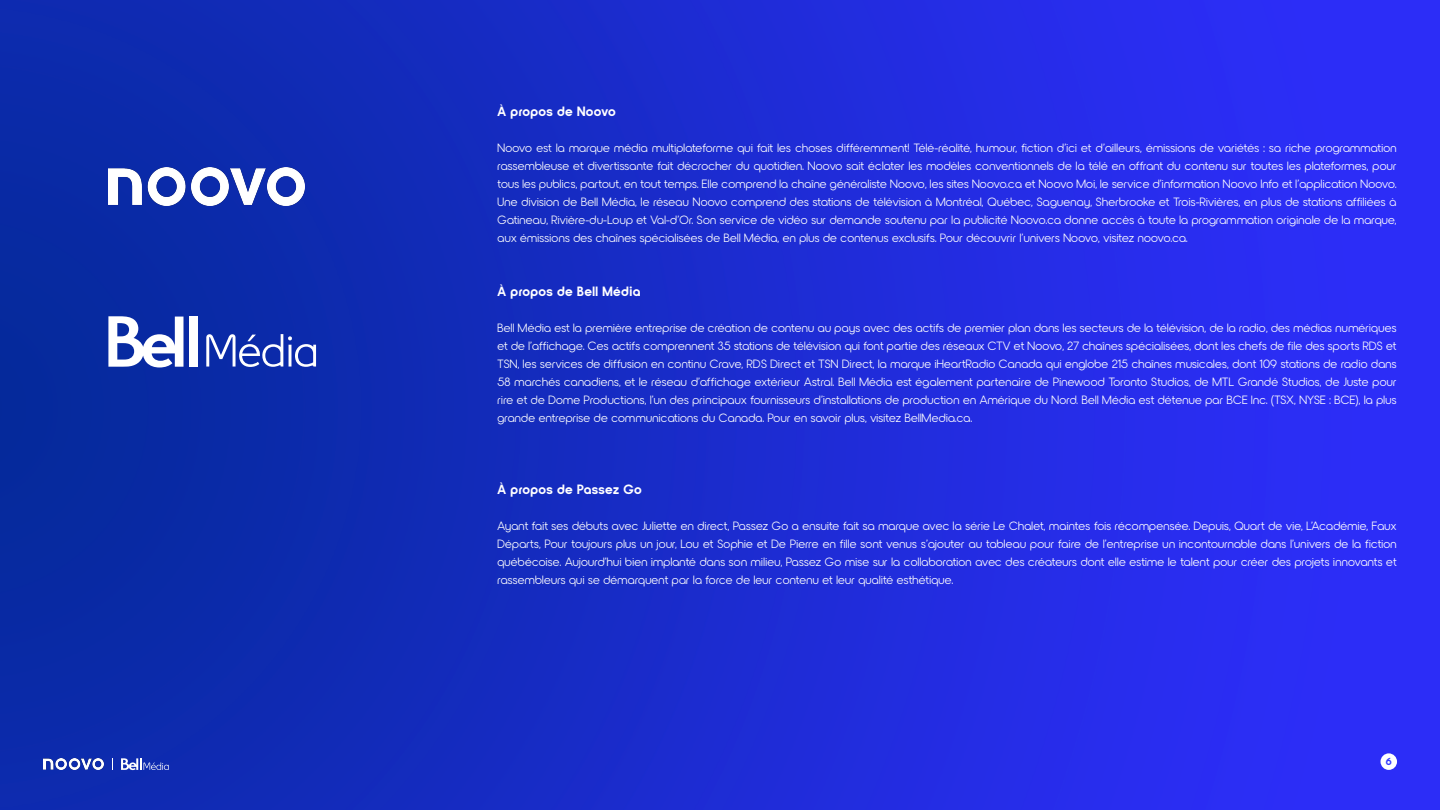
<style>
.page{position:relative;width:1440px;height:810px;background:#fff}
.page>*{position:absolute;margin:0;border:0;box-sizing:border-box;transform-origin:0 0}
.t1{font:700 13.5px "Nordique Pro";letter-spacing:.025em;color:#fff}
.t2{font:12px/18px "Nordique Pro";letter-spacing:.025em;color:#fff;text-align:justify}
.t3{font:700 10.5px "Nordique Pro";color:#333bff}
</style>
<div class="page">
<img style="left:0;top:0;width:1440px;height:810px">
<svg style="left:121px;top:758px;width:48px;height:12px"></svg>
<svg style="left:112px;top:758px;width:1px;height:12px"></svg>
<img style="left:43px;top:758px;width:61px;height:12px">
<div style="left:1381px;top:753px;width:16px;height:17px;background:#fff;border-radius:50%"></div>
<svg style="left:108px;top:316px;width:75px;height:52px"></svg>
<div style="left:189px;top:317px;width:9px;height:50px;background:#fff"></div>
<svg style="left:206px;top:334px;width:110px;height:33px"></svg>
<img style="left:108px;top:168px;width:196px;height:38px">
<p class="t1" style="left:497px;top:103px;width:120px">À propos de Noovo</p>
<p class="t2" style="left:497px;top:138px;width:901px">Noovo est la marque média multiplateforme qui fait les choses différemment! Télé-réalité, humour, fiction d’ici et d’ailleurs, émissions de variétés : sa riche programmation rassembleuse et divertissante fait décrocher du quotidien. Noovo sait éclater les modèles conventionnels de la télé en offrant du contenu sur toutes les plateformes, pour tous les publics, partout, en tout temps. Elle comprend la chaîne généraliste Noovo, les sites Noovo.ca et Noovo Moi, le service d’information Noovo Info et l’application Noovo.<br>Une division de Bell Média, le réseau Noovo comprend des stations de télévision à Montréal, Québec, Saguenay, Sherbrooke et Trois-Rivières, en plus de stations affiliées à Gatineau, Rivière-du-Loup et Val-d’Or. Son service de vidéo sur demande soutenu par la publicité Noovo.ca donne accès à toute la programmation originale de la marque, aux émissions des chaînes spécialisées de Bell Média, en plus de contenus exclusifs. Pour découvrir l’univers Noovo, visitez noovo.ca.</p>
<p class="t1" style="left:497px;top:283px;width:144px">À propos de Bell Média</p>
<p class="t2" style="left:497px;top:318px;width:901px">Bell Média est la première entreprise de création de contenu au pays avec des actifs de premier plan dans les secteurs de la télévision, de la radio, des médias numériques et de l’affichage. Ces actifs comprennent 35 stations de télévision qui font partie des réseaux CTV et Noovo, 27 chaînes spécialisées, dont les chefs de file des sports RDS et TSN, les services de diffusion en continu Crave, RDS Direct et TSN Direct, la marque iHeartRadio Canada qui englobe 215 chaînes musicales, dont 109 stations de radio dans 58 marchés canadiens, et le réseau d’affichage extérieur Astral. Bell Média est également partenaire de Pinewood Toronto Studios, de MTL Grandé Studios, de Juste pour rire et de Dome Productions, l’un des principaux fournisseurs d’installations de production en Amérique du Nord. Bell Média est détenue par BCE Inc. (TSX, NYSE : BCE), la plus grande entreprise de communications du Canada. Pour en savoir plus, visitez BellMedia.ca.</p>
<p class="t1" style="left:497px;top:481px;width:146px">À propos de Passez Go</p>
<p class="t2" style="left:497px;top:516px;width:901px">Ayant fait ses débuts avec Juliette en direct, Passez Go a ensuite fait sa marque avec la série Le Chalet, maintes fois récompensée. Depuis, Quart de vie, L’Académie, Faux Départs, Pour toujours plus un jour, Lou et Sophie et De Pierre en fille sont venus s’ajouter au tableau pour faire de l’entreprise un incontournable dans l’univers de la fiction québécoise. Aujourd’hui bien implanté dans son milieu, Passez Go mise sur la collaboration avec des créateurs dont elle estime le talent pour créer des projets innovants et rassembleurs qui se démarquent par la force de leur contenu et leur qualité esthétique.</p>
<p class="t3" style="left:1386px;top:755px;width:7px">6</p>
</div>
